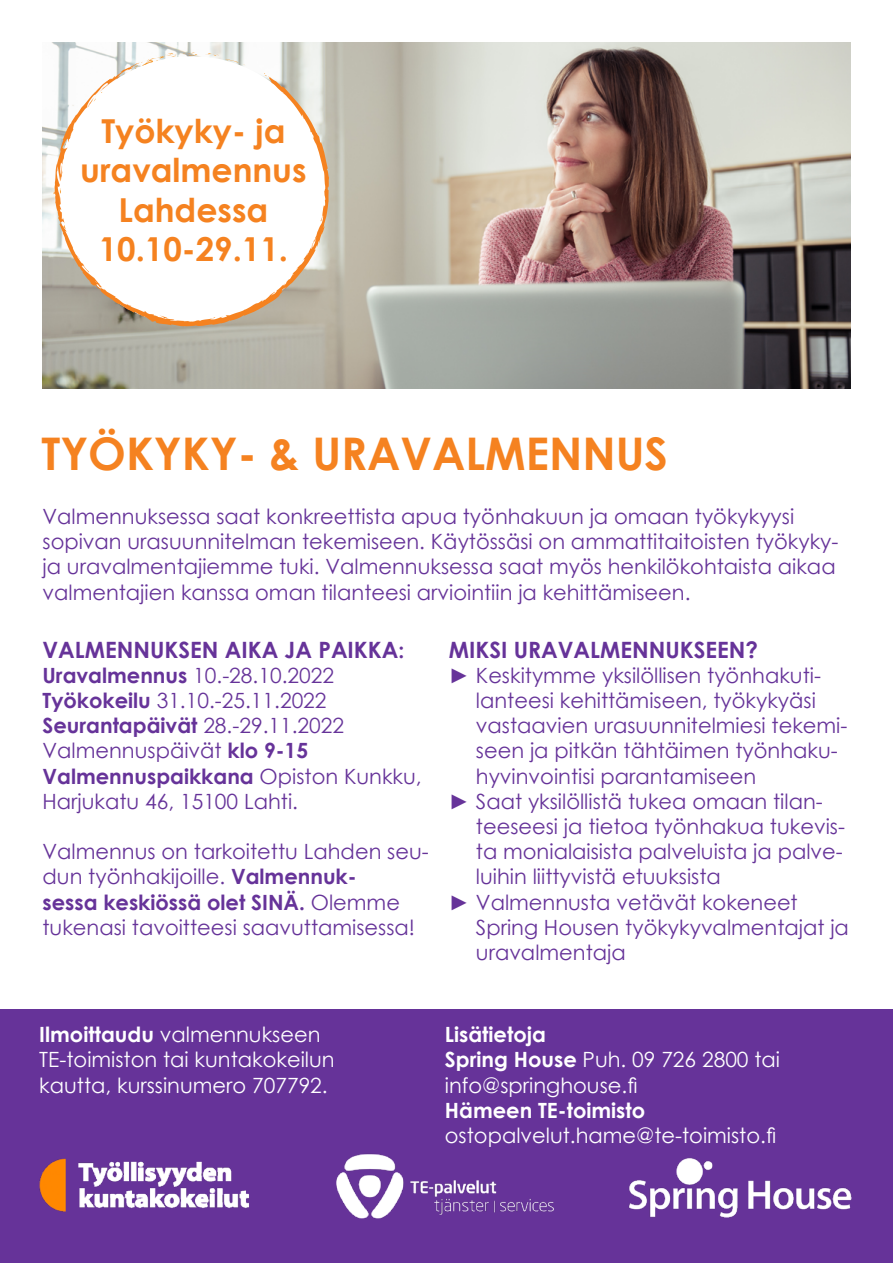
<style>
.page{position:relative;width:893px;height:1263px;background:#fff}
.page>*{position:absolute;margin:0;border:0;box-sizing:border-box;transform-origin:0 0}
.t1{font:700 45px "Century Gothic";color:#f58220}
.t2{font:700 33px/39.6px "Century Gothic";color:#f58220;text-align:center}
.t3{font:700 22.5px "Century Gothic";color:#639}
.t4{font:21px/25.2px "Century Gothic";color:#639}
.t5{font:21px/25.2px "Century Gothic";color:#fff}
.s1{font-size:21px}
.s2{font-weight:700}
</style>
<div class="page">
<div style="left:0;top:1010px;width:893px;height:253px;background:#639"></div>
<img style="left:43px;top:43px;width:807px;height:345px">
<img style="left:39px;top:1158px;width:210px;height:54px">
<img style="left:336px;top:1153px;width:218px;height:66px">
<img style="left:628px;top:1158px;width:224px;height:60px">
<svg style="left:42px;top:42px;width:303px;height:302px"></svg>
<svg style="left:205px;top:53px;width:40px;height:10px"></svg>
<svg style="left:54px;top:63px;width:275px;height:264px"></svg>
<svg style="left:98px;top:287px;width:6px;height:3px"></svg>
<svg style="left:110px;top:52px;width:88px;height:29px"></svg>
<svg style="left:81px;top:92px;width:21px;height:18px"></svg>
<svg style="left:65px;top:141px;width:5px;height:4px"></svg>
<svg style="left:263px;top:73px;width:8px;height:6px"></svg>
<p class="t2" style="left:80px;top:109px;width:228px">Työkyky- ja uravalmennus<br>Lahdessa<br>10.10-29.11.</p>
<p class="t1" style="left:41px;top:420px;width:628px">TYÖKYKY- &amp; URAVALMENNUS</p>
<p class="t4" style="left:43px;top:503px;width:753px">Valmennuksessa saat konkreettista apua työnhakuun ja omaan työkykyysi</p>
<p class="t4" style="left:43px;top:529px;width:797px">sopivan urasuunnitelman tekemiseen. Käytössäsi on ammattitaitoisten työkyky&shy;ja uravalmentajiemme tuki. Valmennuksessa saat myös henkilökohtaista aikaa valmentajien kanssa oman tilanteesi arviointiin ja kehittämiseen.</p>
<p class="t3" style="left:43px;top:632px;width:363px">VALMENNUKSEN AIKA JA PAIKKA<span class="s1">:</span></p>
<p class="t4" style="left:43px;top:662px;width:381px"><span class="s2">Uravalmennus</span> 10.-28.10.2022<br><span class="s2">Työkokeilu</span> 31.10.-25.11.2022<br><span class="s2">Seurantapäivät</span> 28.-29.11.2022<br>Valmennuspäivät <span class="s2">klo 9-15<br>Valmennuspaikkana</span> Opiston Kunkku,</p>
<p class="t4" style="left:43px;top:788px;width:257px">Harjukatu 46, 15100 Lahti.</p>
<p class="t4" style="left:43px;top:839px;width:388px">Valmennus on tarkoitettu Lahden seu&shy;dun työnhakijoille. <span class="s2">Valmennuk-</span></p>
<p class="t4" style="left:43px;top:889px;width:374px"><span class="s2">sessa keskiössä olet SINÄ.</span> Olemme tukenasi tavoitteesi saavuttamisessa!</p>
<p class="t3" style="left:449px;top:632px;width:311px">MIKSI URAVALMENNUKSEEN?</p>
<p class="t4" style="left:476px;top:662px;width:373px;text-indent:-27px">► Keskitymme yksilöllisen työnhakuti&shy;lanteesi kehittämiseen, työkykyäsi vastaavien urasuunnitelmiesi tekemi&shy;seen ja pitkän tähtäimen työnhaku&shy;hyvinvointisi parantamiseen</p>
<p class="t4" style="left:476px;top:788px;width:371px;text-indent:-27px">► Saat yksilöllistä tukea omaan tilan&shy;teeseesi ja tietoa työnhakua tukevis&shy;ta monialaisista palveluista ja palve&shy;luihin liittyvistä etuuksista</p>
<p class="t4" style="left:476px;top:889px;width:375px;text-indent:-27px">► Valmennusta vetävät kokeneet<br>Spring Housen työkykyvalmentajat ja uravalmentaja</p>
<p class="t5" style="left:39px;top:1021px;width:297px"><span class="s2">Ilmoittaudu</span> valmennukseen<br>TE-toimiston tai kuntakokeilun kautta, kurssinumero 707792.</p>
<p class="t5" style="left:445px;top:1021px;width:337px"><span class="s2">Lisätietoja<br>Spring House</span> Puh. 09 726 2800 tai info@springhouse.fi<br><span class="s2">Hämeen TE-toimisto </span>ostopalvelut.hame@te-toimisto.fi</p>
</div>
